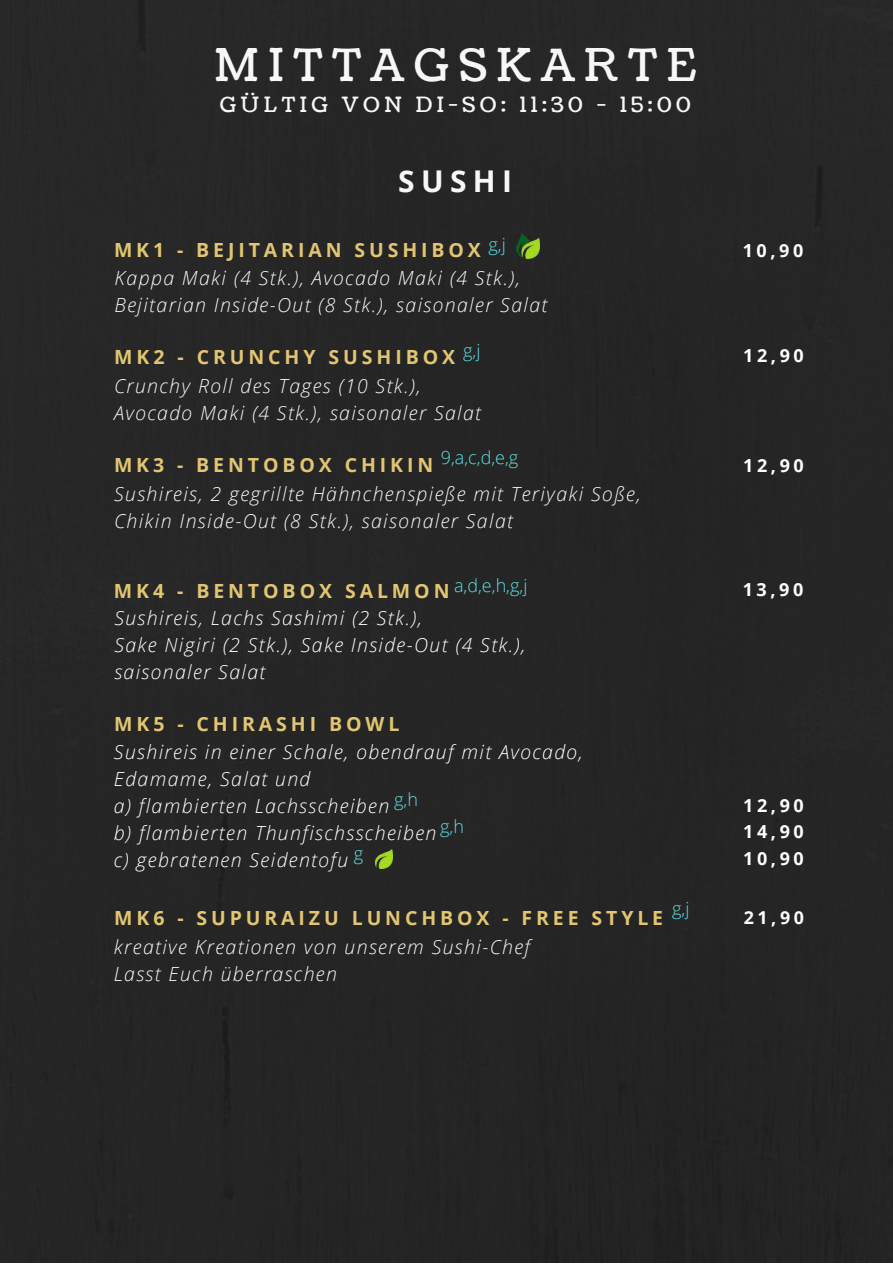
<style>
.page{position:relative;width:893px;height:1264px;background:#fff}
.page>*{position:absolute;margin:0;border:0;box-sizing:border-box;transform-origin:0 0}
.t1{font:45px "Coustard";letter-spacing:.21em;color:#f9f7f6}
.t2{font:700 30px "Open Sans";letter-spacing:.21em;color:#f9f7f6}
.t3{font:21px "Coustard";letter-spacing:.21em;color:#f9f7f6}
.t4{font:italic 300 19.5px/27px "Open Sans";letter-spacing:.07em;color:#f9f7f6}
.t5{font:italic 300 19.5px/27px "Open Sans";letter-spacing:.07em;color:#fff}
.t6{font:700 19.5px "Open Sans";letter-spacing:.2em;color:#e1c571}
.t7{font:300 18px "Open Sans";color:#5ce1e6}
.t8{font:700 18px "Open Sans";letter-spacing:.2em;color:#fff}
.t9{font:700 17.85px "Open Sans";color:#fff}
</style>
<div class="page">
<div style="left:0;top:0;width:892px;height:1262px;background:#252525"></div>
<img style="left:375px;top:849px;width:17px;height:19px">
<img style="left:516px;top:234px;width:23px;height:24px">
<h1 class="t1" style="left:214px;top:35px;width:482px">MITTAGSKARTE</h1>
<p class="t3" style="left:220px;top:91px;width:472px">GÜLTIG VON DI-SO: 11:30 - 15:00</p>
<h2 class="t2" style="left:398px;top:160px;width:115px">SUSHI</h2>
<p class="t7" style="left:488px;top:232px;width:19px">g,j</p>
<p class="t6" style="left:114px;top:236px;width:368px">MK1 - BEJITARIAN SUSHIBOX</p>
<p class="t4" style="left:114px;top:264px;width:434px">Kappa Maki (4 Stk.), Avocado Maki (4 Stk.),<br>Bejitarian Inside-Out (8 Stk.), saisonaler Salat</p>
<p class="t6" style="left:114px;top:343px;width:342px">MK2 - CRUNCHY SUSHIBOX</p>
<p class="t4" style="left:114px;top:372px;width:368px">Crunchy Roll des Tages (10 Stk.),<br>Avocado Maki (4 Stk.), saisonaler Salat</p>
<p class="t6" style="left:114px;top:451px;width:320px">MK3 - BENTOBOX CHIKIN</p>
<p class="t4" style="left:114px;top:479px;width:528px">Sushireis, 2 gegrillte Hähnchenspieße mit Teriyaki Soße,<br>Chikin Inside-Out (8 Stk.), saisonaler Salat</p>
<p class="t7" style="left:463px;top:338px;width:19px">g,j</p>
<p class="t7" style="left:441px;top:445px;width:79px">9,a,c,d,e,g</p>
<p class="t7" style="left:454px;top:572px;width:75px">a,d,e,h,g,j</p>
<p class="t6" style="left:114px;top:577px;width:337px">MK4 - BENTOBOX SALMON</p>
<p class="t5" style="left:114px;top:604px;width:412px">Sushireis, Lachs Sashimi (2 Stk.),<br>Sake Nigiri (2 Stk.), Sake Inside-Out (4 Stk.), saisonaler Salat</p>
<p class="t6" style="left:114px;top:710px;width:287px">MK5 - CHIRASHI BOWL</p>
<p class="t5" style="left:114px;top:737px;width:470px">Sushireis in einer Schale, obendrauf mit Avocado,<br>Edamame, Salat und<br>a) flambierten Lachsscheiben<br>b) flambierten Thunfischsscheiben<br>c) gebratenen Seidentofu</p>
<p class="t7" style="left:394px;top:786px;width:25px">g,h</p>
<p class="t7" style="left:440px;top:813px;width:25px">g,h</p>
<p class="t7" style="left:354px;top:840px;width:11px">g</p>
<p class="t6" style="left:114px;top:904px;width:550px">MK6 - SUPURAIZU LUNCHBOX - FREE STYLE</p>
<p class="t4" style="left:114px;top:932px;width:417px">kreative Kreationen von unserem Sushi-Chef<br>Lasst Euch überraschen</p>
<p class="t7" style="left:672px;top:895px;width:19px">g,j</p>
<p class="t8" style="left:742px;top:237px;width:62px">10,90</p>
<p class="t8" style="left:743px;top:342px;width:62px">12,90</p>
<p class="t8" style="left:743px;top:453px;width:62px">12,90</p>
<p class="t8" style="left:742px;top:577px;width:62px">13,90</p>
<p class="t8" style="left:743px;top:792px;width:62px">12,90</p>
<p class="t8" style="left:743px;top:819px;width:62px">14,90</p>
<p class="t8" style="left:743px;top:846px;width:62px">10,90</p>
<p class="t9" style="left:743px;top:904px;width:62px">21,90</p>
</div>
